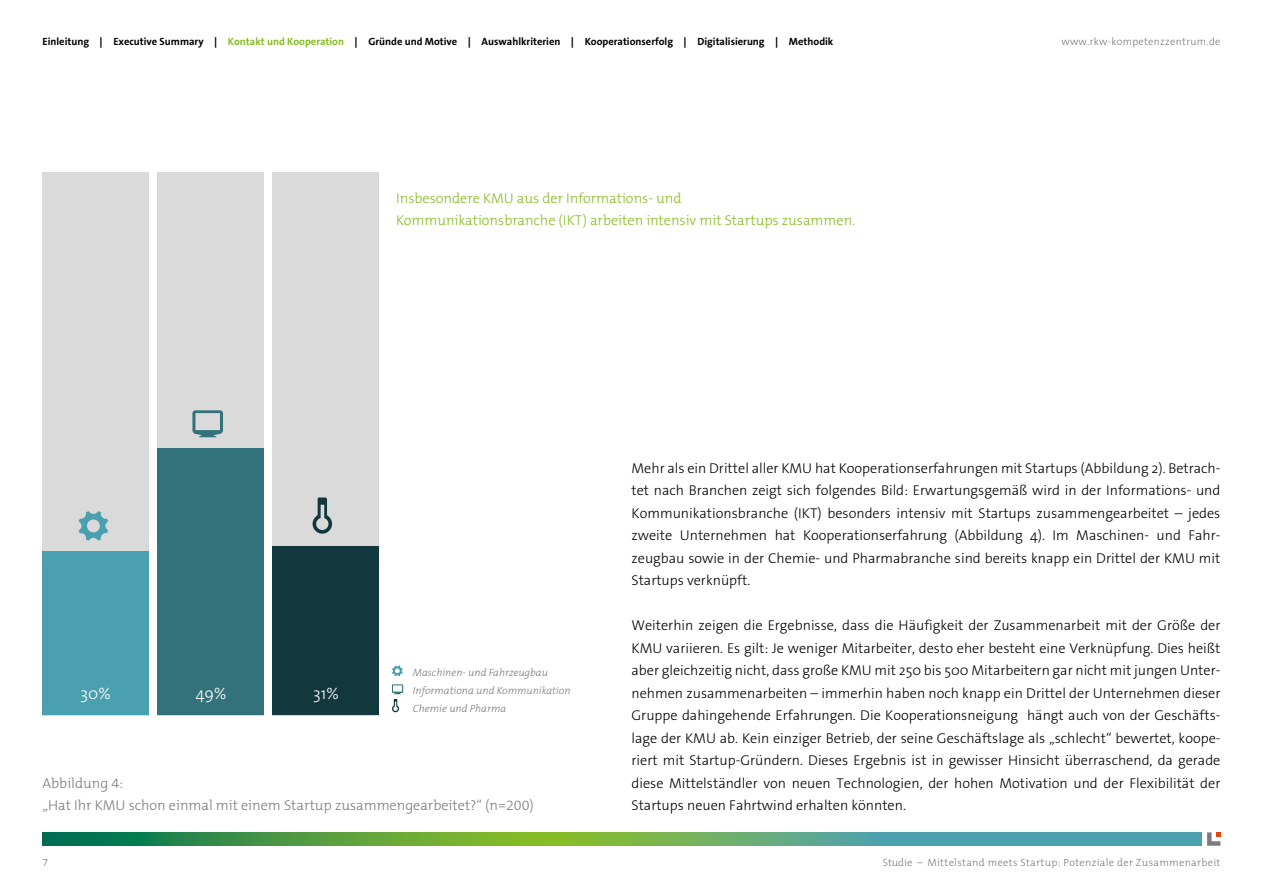
<style>
.page{position:relative;width:1263px;height:893px;background:#fff}
.page>*{position:absolute;margin:0;border:0;box-sizing:border-box;transform-origin:0 0}
.copy_blocksatz_9_5pt{font:300 16.5px "The Sans Os F";color:#fff}
.copy_blocksatz_9_5pt-2{font:300 14.25px/22.5px "The Sans Os F";color:#000;text-align:justify}
.bildunterschrift{font:300 14.25px/22.5px "The Mix B W3";color:#86bc25}
.bildunterschrift-2{font:300 14.25px/22.5px "The Mix B W3";color:#7c7b7b}
.Fusszeile{font:700 10.5px "The Sans Os F";color:#000}
.bildunterschrift-3{font:italic 300 10.5px/18px "The Mix B W3";color:#7c7b7b}
.Fusszeile-2{font:300 10.5px "The Mix B W3";letter-spacing:.03em;color:#7c7b7b}
.Fusszeile-3{font:300 10.5px "The Sans Os F";letter-spacing:.03em;color:#7c7b7b}
.s1{color:#86bc25}
.s2{font-family:"The Sans Os F"}
</style>
<div class="page">
<svg style="left:43px;top:832px;width:1158px;height:14px;background:#53a169"></svg>
<svg style="left:1207px;top:832px;width:13px;height:14px"></svg>
<div style="left:43px;top:172px;width:106px;height:543px;background:#dadada"></div>
<div style="left:157px;top:172px;width:107px;height:543px;background:#dadada"></div>
<div style="left:272px;top:172px;width:107px;height:543px;background:#dadada"></div>
<div style="left:43px;top:552px;width:106px;height:163px;background:#4aa0af"></div>
<div style="left:157px;top:448px;width:107px;height:267px;background:#34727b"></div>
<div style="left:272px;top:546px;width:107px;height:169px;background:#12373c"></div>
<svg style="left:392px;top:665px;width:11px;height:11px"></svg>
<svg style="left:392px;top:684px;width:11px;height:28px"></svg>
<svg style="left:79px;top:511px;width:29px;height:30px"></svg>
<svg style="left:192px;top:410px;width:31px;height:27px"></svg>
<svg style="left:313px;top:497px;width:19px;height:37px"></svg>
<p class="Fusszeile" style="left:43px;top:35px;width:792px">Einleitung ↕ Executive Summary ↕ <span class="s1">Kontakt und Kooperation</span> ↕ Gründe und Motive ↕ Auswahlkriterien ↕ Kooperationserfolg ↕ Digitalisierung ↕ Methodik</p>
<p class="Fusszeile-3" style="left:1061px;top:35px;width:161px">www.rkw-kompetenzzentrum.de</p>
<p class="bildunterschrift" style="left:396px;top:187px;width:460px">Insbesondere KMU aus der Informations- und<br>Kommunikationsbranche (IKT) arbeiten intensiv mit Startups zusammen.</p>
<p class="copy_blocksatz_9_5pt" style="left:81px;top:683px;width:32px">30%</p>
<p class="copy_blocksatz_9_5pt" style="left:196px;top:683px;width:32px">49%</p>
<p class="copy_blocksatz_9_5pt" style="left:313px;top:683px;width:27px">31%</p>
<p class="bildunterschrift-3" style="left:413px;top:664px;width:159px">Maschinen- und Fahrzeugbau<br>Informationa und Kommunikation<br>Chemie und Pharma</p>
<p class="bildunterschrift-2" style="left:43px;top:772px;width:493px">Abbildung 4:<br><span class="s2">„</span>Hat Ihr KMU schon einmal mit einem Startup zusammengearbeitet?<span class="s2">“</span> (n=200)</p>
<p class="copy_blocksatz_9_5pt-2" style="left:631px;top:457px;width:590px">Mehr als ein Drittel aller KMU hat Kooperationserfahrungen mit Startups (Abbildung 2). Betrach&shy;tet nach Branchen zeigt sich folgendes Bild: Erwartungsgemäß wird in der Informations- und Kommunikationsbranche (IKT) besonders intensiv mit Startups zusammengearbeitet – jedes zweite Unternehmen hat Kooperationserfahrung (Abbildung 4). Im Maschinen- und Fahr&shy;zeugbau sowie in der Chemie- und Pharmabranche sind bereits knapp ein Drittel der KMU mit Startups verknüpft.</p>
<p class="copy_blocksatz_9_5pt-2" style="left:631px;top:614px;width:590px">Weiterhin zeigen die Ergebnisse, dass die Häufigkeit der Zusammenarbeit mit der Größe der KMU variieren. Es gilt: Je weniger Mitarbeiter, desto eher besteht eine Verknüpfung. Dies heißt aber gleichzeitig nicht, dass große KMU mit 250 bis 500 Mitarbeitern gar nicht mit jungen Unter&shy;nehmen zusammenarbeiten – immerhin haben noch knapp ein Drittel der Unternehmen dieser Gruppe dahingehende Erfahrungen. Die Kooperationsneigung hängt auch von der Geschäfts&shy;lage der KMU ab. Kein einziger Betrieb, der seine Geschäftslage als „schlecht“ bewertet, koope&shy;riert mit Startup-Gründern. Dieses Ergebnis ist in gewisser Hinsicht überraschend, da gerade diese Mittelständler von neuen Technologien, der hohen Motivation und der Flexibilität der Startups neuen Fahrtwind erhalten könnten.</p>
<p class="Fusszeile-2" style="left:43px;top:855px;width:7px">7</p>
<p class="Fusszeile-2" style="left:883px;top:855px;width:339px">Studie – Mittelstand meets Startup: Potenziale der Zusammenarbeit</p>
</div>
